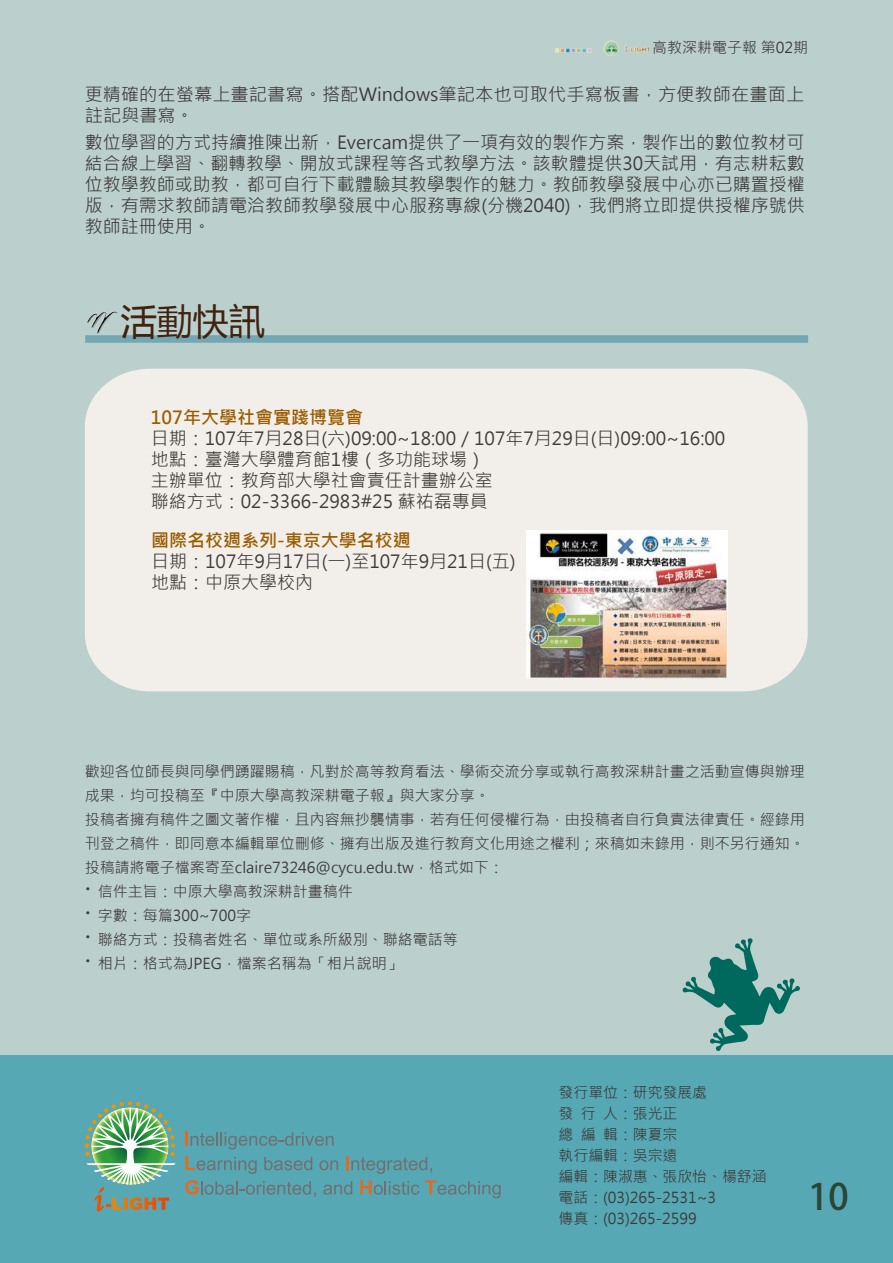
<style>
.page{position:relative;width:893px;height:1263px;background:#bbd0cd}
.page>*{position:absolute;margin:0;border:0;box-sizing:border-box;transform-origin:0 0}
.t1{font:36px "Microsoft Ya Hei";color:#40220f}
.t2{font:700 36px "Adobe Fan Heiti Std";color:rgb(23 28 0/.7)}
.t3{font:18px/21px "Microsoft Jheng Hei";color:#3e3a39}
.t4{font:700 18px "Microsoft Jheng Hei";color:#9a5c00}
.t5{font:15px/24px "Microsoft Jheng Hei";color:#3e3a39}
.s1{font-size:27px}
</style>
<div class="page">
<div style="left:0;top:1056px;width:893px;height:207px;background:#56a8b4"></div>
<svg style="left:85px;top:1101px;width:91px;height:111px"></svg>
<hr style="left:185px;top:1131px;width:3px;height:14px;background:#e36b21">
<svg style="left:191px;top:1132px;width:143px;height:17px"></svg>
<svg style="left:185px;top:1156px;width:72px;height:18px"></svg>
<svg style="left:264px;top:1157px;width:48px;height:13px"></svg>
<svg style="left:319px;top:1160px;width:19px;height:10px"></svg>
<hr style="left:346px;top:1156px;width:3px;height:14px;background:#e36b21">
<svg style="left:351px;top:1157px;width:81px;height:17px"></svg>
<svg style="left:185px;top:1180px;width:131px;height:17px"></svg>
<svg style="left:323px;top:1181px;width:29px;height:14px"></svg>
<svg style="left:360px;top:1180px;width:59px;height:15px"></svg>
<svg style="left:425px;top:1180px;width:76px;height:18px"></svg>
<div style="left:85px;top:369px;width:723px;height:322px;background:#f2efea"></div>
<div style="left:85px;top:335px;width:723px;height:8px;background:#74a7b4"></div>
<img style="left:87px;top:311px;width:31px;height:23px">
<img style="left:555px;top:40px;width:95px;height:15px">
<img style="left:526px;top:530px;width:201px;height:148px">
<svg style="left:682px;top:938px;width:118px;height:113px"></svg>
<p class="t5" style="left:652px;top:36px;width:158px">高教深耕電子報 第02期</p>
<p class="t3" style="left:85px;top:84px;width:721px">更精確的在螢幕上畫記書寫。搭配Windows筆記本也可取代手寫板書，方便教師在畫面上註記與書寫。</p>
<p class="t3" style="left:85px;top:132px;width:722px;text-align:justify">數位學習的方式持續推陳出新，Evercam提供了一項有效的製作方案，製作出的數位教材可結合線上學習、翻轉教學、開放式課程等各式教學方法。該軟體提供30天試用，有志耕耘數位教學教師或助教，都可自行下載體驗其教學製作的魅力。教師教學發展中心亦已購置授權版，有需求教師請電洽教師教學發展中心服務專線(分機2040)，我們將立即提供授權序號供教師註冊使用。</p>
<h1 class="t1" style="left:85px;top:297px;width:181px">　活動快訊</h1>
<p class="t4" style="left:151px;top:406px;width:214px">107年大學社會實踐博覽會</p>
<p class="t3" style="left:151px;top:428px;width:576px">日期：107年7月28日(六)09:00~18:00／107年7月29日(日)09:00~16:00地點：臺灣大學體育館1樓（多功能球場）<br>主辦單位：教育部大學社會責任計畫辦公室<br>聯絡方式：02-3366-2983#25 蘇祐磊專員</p>
<p class="t4" style="left:151px;top:529px;width:261px">國際名校週系列-東京大學名校週</p>
<p class="t3" style="left:151px;top:550px;width:366px">日期：107年9月17日(一)至107年9月21日(五)地點：中原大學校內</p>
<p class="t5" style="left:85px;top:759px;width:722px">歡迎各位師長與同學們踴躍賜稿，凡對於高等教育看法、學術交流分享或執行高教深耕計畫之活動宣傳與辦理成果，均可投稿至『中原大學高教深耕電子報』與大家分享。<br>投稿者擁有稿件之圖文著作權，且內容無抄襲情事，若有任何侵權行為，由投稿者自行負責法律責任。經錄用刊登之稿件，即同意本編輯單位刪修、擁有出版及進行教育文化用途之權利；來稿如未錄用，則不另行通知。投稿請將電子檔案寄至claire73246@cycu.edu.tw，格式如下：<br><span class="s1">‧</span> 信件主旨：中原大學高教深耕計畫稿件<br><span class="s1">‧</span> 字數：每篇300~700字<br><span class="s1">‧</span> 聯絡方式：投稿者姓名、單位或系所級別、聯絡電話等<br><span class="s1">‧</span> 相片：格式為JPEG，檔案名稱為「相片說明」</p>
<p class="t5" style="left:559px;top:1082px;width:209px;line-height:21px">發行單位：研究發展處<br>發 行 人：張光正<br>總 編 輯：陳夏宗<br>執行編輯：吳宗遠<br>編輯：陳淑惠、張欣怡、楊舒涵電話：(03)265-2531~3<br>傳真：(03)265-2599</p>
<h1 class="t2" style="left:808px;top:1175px;width:42px">10</h1>
</div>
